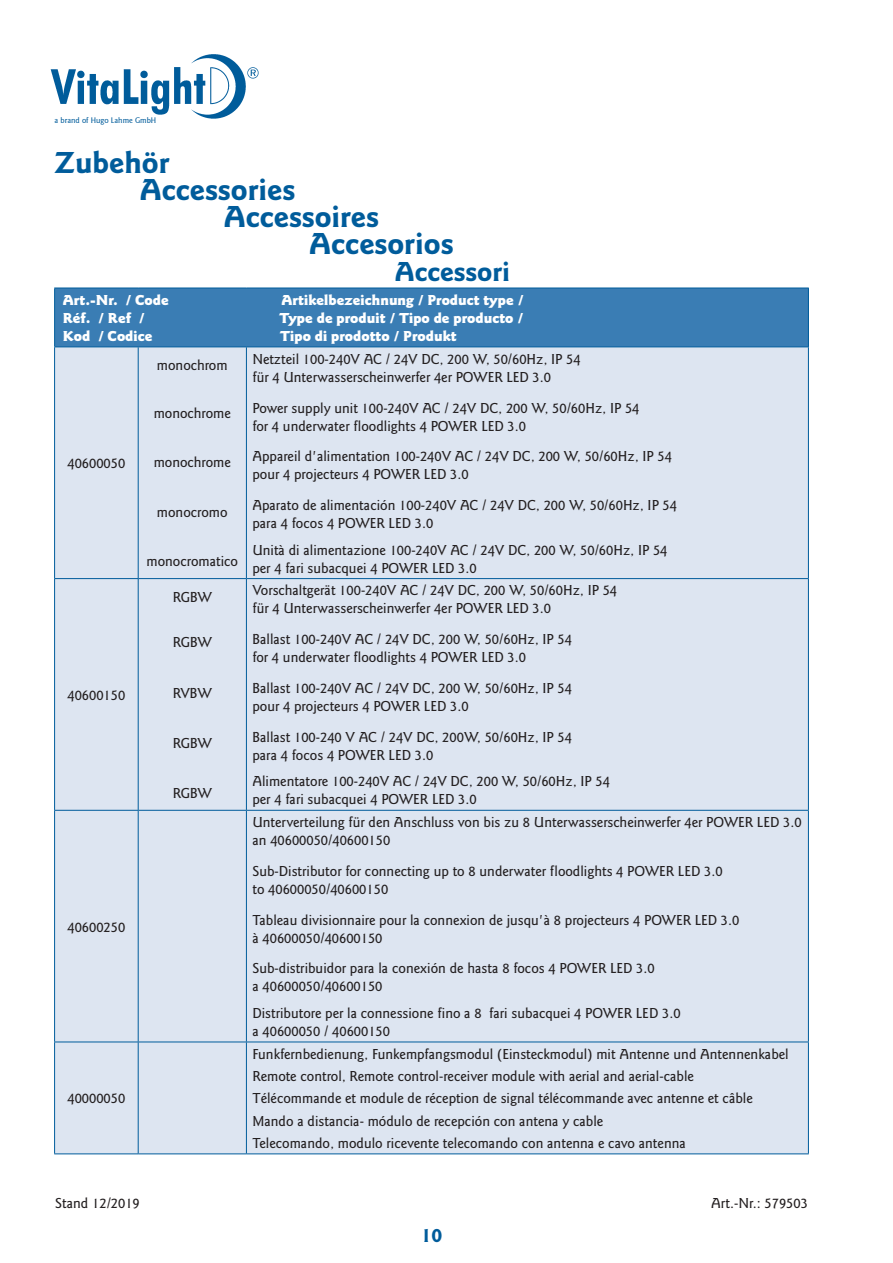
<style>
.page{position:relative;width:893px;height:1263px;background:#fff}
.page>*{position:absolute;margin:0;border:0;box-sizing:border-box;transform-origin:0 0}
.t1{font:700 31.5px "Goudy Sans";color:#005c9b}
.t2{font:700 28.5px "Goudy Sans";color:#005c9b}
.t3{font:700 21px "Goudy Sans";color:#005c9b}
.t4{font:500 15px "Goudy Sans";color:#231f20}
.t5{font:900 15px "Goudy Sans";color:#fff}
.t6{font:500 8.1px "Goudy Sans IT Cby BT";color:#005c9b}
</style>
<div class="page">
<img style="left:50px;top:54px;width:209px;height:65px">
<div style="left:55px;top:288px;width:753px;height:59px;background:#3a7db4"></div>
<div style="left:55px;top:347px;width:753px;height:806px;background:#dde5f1"></div>
<hr style="left:54px;top:288px;width:1px;height:58px;background:#005c9b">
<hr style="left:54px;top:288px;width:84px;height:1px;background:#005c9b">
<hr style="left:138px;top:288px;width:108px;height:1px;background:#005c9b">
<hr style="left:246px;top:288px;width:563px;height:1px;background:#005c9b">
<hr style="left:808px;top:288px;width:1px;height:58px;background:#005c9b">
<hr style="left:54px;top:347px;width:1px;height:231px;background:#005c9b">
<hr style="left:54px;top:346px;width:84px;height:1px;background:#005c9b">
<hr style="left:138px;top:347px;width:1px;height:231px;background:#005c9b">
<hr style="left:138px;top:346px;width:108px;height:1px;background:#005c9b">
<hr style="left:246px;top:347px;width:1px;height:231px;background:#005c9b">
<hr style="left:246px;top:346px;width:563px;height:1px;background:#005c9b">
<hr style="left:808px;top:347px;width:1px;height:231px;background:#005c9b">
<hr style="left:54px;top:579px;width:1px;height:231px;background:#005c9b">
<hr style="left:54px;top:578px;width:84px;height:1px;background:#005c9b">
<hr style="left:138px;top:579px;width:1px;height:231px;background:#005c9b">
<hr style="left:138px;top:578px;width:108px;height:1px;background:#005c9b">
<hr style="left:246px;top:579px;width:1px;height:231px;background:#005c9b">
<hr style="left:246px;top:578px;width:563px;height:1px;background:#005c9b">
<hr style="left:808px;top:579px;width:1px;height:231px;background:#005c9b">
<hr style="left:54px;top:811px;width:1px;height:230px;background:#005c9b">
<hr style="left:54px;top:1042px;width:1px;height:111px;background:#005c9b">
<hr style="left:54px;top:810px;width:84px;height:1px;background:#005c9b">
<hr style="left:138px;top:810px;width:108px;height:1px;background:#005c9b">
<hr style="left:138px;top:811px;width:1px;height:230px;background:#005c9b">
<hr style="left:138px;top:1042px;width:1px;height:111px;background:#005c9b">
<hr style="left:54px;top:1041px;width:84px;height:1px;background:#005c9b">
<hr style="left:138px;top:1041px;width:108px;height:1px;background:#005c9b">
<hr style="left:54px;top:1153px;width:84px;height:1px;background:#005c9b">
<hr style="left:138px;top:1153px;width:108px;height:1px;background:#005c9b">
<hr style="left:246px;top:811px;width:1px;height:230px;background:#005c9b">
<hr style="left:246px;top:1042px;width:1px;height:111px;background:#005c9b">
<hr style="left:246px;top:810px;width:563px;height:1px;background:#005c9b">
<hr style="left:808px;top:811px;width:1px;height:230px;background:#005c9b">
<hr style="left:808px;top:1042px;width:1px;height:111px;background:#005c9b">
<hr style="left:246px;top:1041px;width:563px;height:1px;background:#005c9b">
<hr style="left:246px;top:1153px;width:563px;height:1px;background:#005c9b">
<p class="t6" style="left:55px;top:116px;width:103px">a brand of Hugo Lahme GmbH</p>
<p class="t1" style="left:54px;top:145px;width:117px">Zubehör</p>
<p class="t1" style="left:140px;top:172px;width:157px">Accessories</p>
<p class="t1" style="left:224px;top:199px;width:157px">Accessoires</p>
<p class="t1" style="left:309px;top:226px;width:146px">Accesorios</p>
<p class="t2" style="left:395px;top:255px;width:117px">Accessori</p>
<p class="t5" style="left:63px;top:291px;width:108px">Art.-Nr. / Code</p>
<p class="t5" style="left:281px;top:291px;width:244px">Artikelbezeichnung / Product type /</p>
<p class="t5" style="left:63px;top:309px;width:83px">Réf. / Ref /</p>
<p class="t5" style="left:280px;top:309px;width:245px">Type de produit / Tipo de producto /</p>
<p class="t5" style="left:63px;top:327px;width:91px">Kod / Codice</p>
<p class="t5" style="left:280px;top:327px;width:178px">Tipo di prodotto / Produkt</p>
<p class="t4" style="left:67px;top:455px;width:59px">40600050</p>
<p class="t4" style="left:67px;top:686px;width:59px">40600150</p>
<p class="t4" style="left:67px;top:918px;width:59px">40600250</p>
<p class="t4" style="left:67px;top:1090px;width:59px">40000050</p>
<p class="t4" style="left:157px;top:357px;width:72px">monochrom</p>
<p class="t4" style="left:154px;top:405px;width:79px">monochrome</p>
<p class="t4" style="left:154px;top:454px;width:79px">monochrome</p>
<p class="t4" style="left:157px;top:503px;width:72px">monocromo</p>
<p class="t4" style="left:146px;top:552px;width:93px">monocromatico</p>
<p class="t4" style="left:173px;top:588px;width:41px">RGBW</p>
<p class="t4" style="left:173px;top:634px;width:41px">RGBW</p>
<p class="t4" style="left:173px;top:684px;width:41px">RVBW</p>
<p class="t4" style="left:173px;top:734px;width:41px">RGBW</p>
<p class="t4" style="left:173px;top:784px;width:41px">RGBW</p>
<p class="t4" style="left:252px;top:350px;width:330px">Netzteil 100-240V AC / 24V DC, 200 W, 50/60Hz, IP 54</p>
<p class="t4" style="left:252px;top:368px;width:300px">für 4 Unterwasserscheinwerfer 4er POWER LED 3.0</p>
<p class="t4" style="left:252px;top:399px;width:389px">Power supply unit 100-240V AC / 24V DC, 200 W, 50/60Hz, IP 54</p>
<p class="t4" style="left:252px;top:417px;width:275px">for 4 underwater floodlights 4 POWER LED 3.0</p>
<p class="t4" style="left:252px;top:448px;width:421px">Appareil d'alimentation 100-240V AC / 24V DC, 200 W, 50/60Hz, IP 54</p>
<p class="t4" style="left:252px;top:466px;width:218px">pour 4 projecteurs 4 POWER LED 3.0</p>
<p class="t4" style="left:252px;top:497px;width:426px">Aparato de alimentación 100-240V AC / 24V DC, 200 W, 50/60Hz, IP 54</p>
<p class="t4" style="left:252px;top:515px;width:182px">para 4 focos 4 POWER LED 3.0</p>
<p class="t4" style="left:252px;top:541px;width:417px">Unità di alimentazione 100-240V AC / 24V DC, 200 W, 50/60Hz, IP 54</p>
<p class="t4" style="left:252px;top:559px;width:226px">per 4 fari subacquei 4 POWER LED 3.0</p>
<p class="t4" style="left:252px;top:582px;width:366px">Vorschaltgerät 100-240V AC / 24V DC, 200 W, 50/60Hz, IP 54</p>
<p class="t4" style="left:252px;top:600px;width:300px">für 4 Unterwasserscheinwerfer 4er POWER LED 3.0</p>
<p class="t4" style="left:252px;top:631px;width:321px">Ballast 100-240V AC / 24V DC, 200 W, 50/60Hz, IP 54</p>
<p class="t4" style="left:252px;top:649px;width:275px">for 4 underwater floodlights 4 POWER LED 3.0</p>
<p class="t4" style="left:252px;top:679px;width:321px">Ballast 100-240V AC / 24V DC, 200 W, 50/60Hz, IP 54</p>
<p class="t4" style="left:252px;top:697px;width:218px">pour 4 projecteurs 4 POWER LED 3.0</p>
<p class="t4" style="left:252px;top:728px;width:321px">Ballast 100-240 V AC / 24V DC, 200W, 50/60Hz, IP 54</p>
<p class="t4" style="left:252px;top:746px;width:182px">para 4 focos 4 POWER LED 3.0</p>
<p class="t4" style="left:252px;top:773px;width:359px">Alimentatore 100-240V AC / 24V DC, 200 W, 50/60Hz, IP 54</p>
<p class="t4" style="left:252px;top:791px;width:226px">per 4 fari subacquei 4 POWER LED 3.0</p>
<p class="t4" style="left:252px;top:814px;width:551px">Unterverteilung für den Anschluss von bis zu 8 Unterwasserscheinwerfer 4er POWER LED 3.0</p>
<p class="t4" style="left:252px;top:832px;width:139px">an 40600050/40600150</p>
<p class="t4" style="left:252px;top:862px;width:472px">Sub-Distributor for connecting up to 8 underwater floodlights 4 POWER LED 3.0</p>
<p class="t4" style="left:252px;top:880px;width:137px">to 40600050/40600150</p>
<p class="t4" style="left:252px;top:911px;width:489px">Tableau divisionnaire pour la connexion de jusqu'à 8 projecteurs 4 POWER LED 3.0</p>
<p class="t4" style="left:252px;top:929px;width:132px">à 40600050/40600150</p>
<p class="t4" style="left:252px;top:960px;width:404px">Sub-distribuidor para la conexión de hasta 8 focos 4 POWER LED 3.0</p>
<p class="t4" style="left:252px;top:978px;width:132px">a 40600050/40600150</p>
<p class="t4" style="left:252px;top:1004px;width:430px">Distributore per la connessione fino a 8 fari subacquei 4 POWER LED 3.0</p>
<p class="t4" style="left:252px;top:1022px;width:139px">a 40600050 / 40600150</p>
<p class="t4" style="left:252px;top:1045px;width:538px">Funkfernbedienung, Funkempfangsmodul (Einsteckmodul) mit Antenne und Antennenkabel</p>
<p class="t4" style="left:252px;top:1068px;width:443px">Remote control, Remote control-receiver module with aerial and aerial-cable</p>
<p class="t4" style="left:252px;top:1090px;width:502px">Télécommande et module de réception de signal télécommande avec antenne et câble</p>
<p class="t4" style="left:252px;top:1112px;width:352px">Mando a distancia- módulo de recepción con antena y cable</p>
<p class="t4" style="left:252px;top:1134px;width:435px">Telecomando, modulo ricevente telecomando con antenna e cavo antenna</p>
<p class="t4" style="left:55px;top:1194px;width:86px">Stand 12/2019</p>
<p class="t4" style="left:711px;top:1195px;width:98px">Art.-Nr.: 579503</p>
<h3 class="t3" style="left:421px;top:1223px;width:23px">10</h3>
</div>
